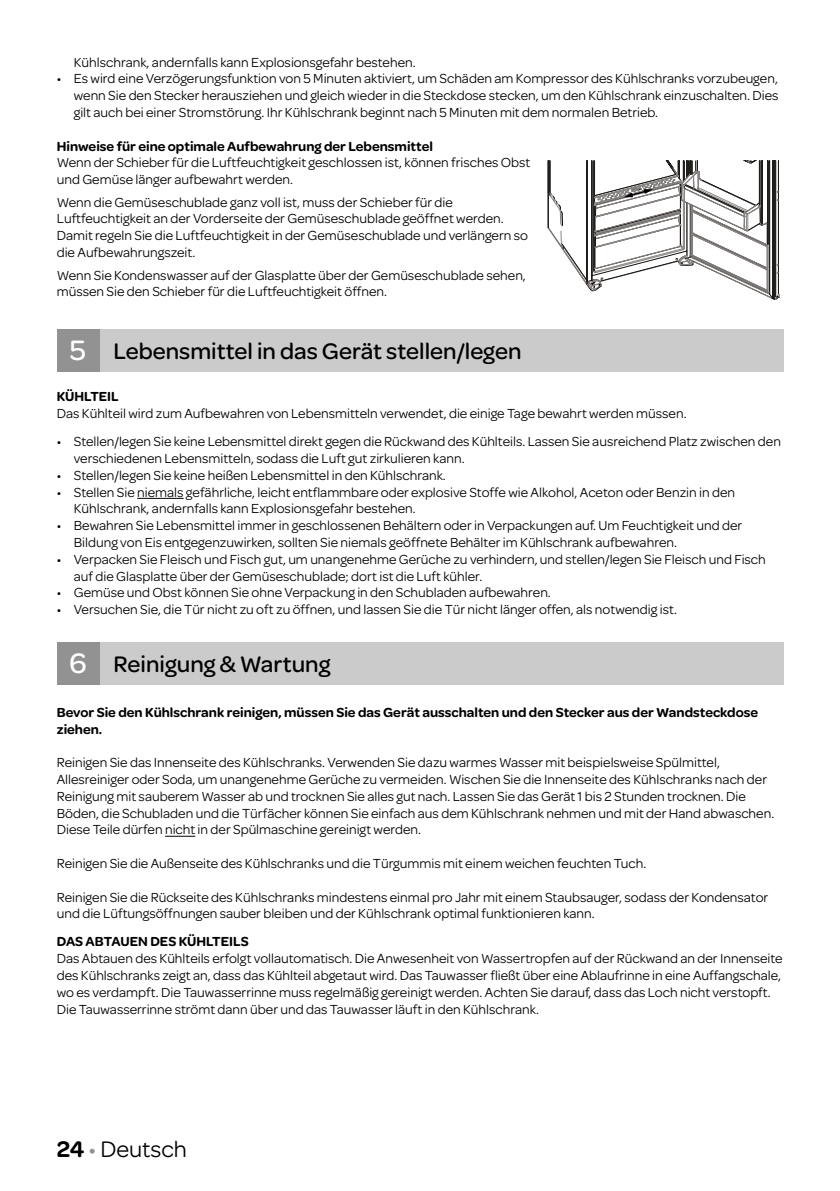
<style>
.page{position:relative;width:840px;height:1191px;background:#fff}
.page>*{position:absolute;margin:0;border:0;box-sizing:border-box;transform-origin:0 0}
.t1{font:500 24px "Omnes";color:#000}
.t2{font:24px "Omnes";color:#000}
.t3{font:14px/16.8px "Omnes";color:#000}
.t4{font:600 14px/16.8px "Omnes";color:#000}
.s1{font-size:30px;color:#fff}
.s2{font-weight:600}
.s3{color:#929292}
</style>
<div class="page">
<svg style="left:547px;top:160px;width:232px;height:140px"></svg>
<div style="left:85px;top:329px;width:697px;height:42px;background:#cbcbcb"></div>
<div style="left:57px;top:329px;width:42px;height:42px;background:#929292"></div>
<hr style="left:137px;top:498px;width:46px;height:1px;background:#000">
<div style="left:85px;top:642px;width:697px;height:43px;background:#cbcbcb"></div>
<div style="left:57px;top:642px;width:42px;height:43px;background:#929292"></div>
<hr style="left:165px;top:836px;width:30px;height:1px;background:#000">
<p class="t3" style="left:74px;top:53px;width:343px">Kühlschrank, andernfalls kann Explosionsgefahr bestehen.</p>
<p class="t3" style="left:74px;top:69px;width:706px;text-align:justify;text-indent:-17px">• Es wird eine Verzögerungsfunktion von 5 Minuten aktiviert, um Schäden am Kompressor des Kühlschranks vorzubeugen, wenn Sie den Stecker herausziehen und gleich wieder in die Steckdose stecken, um den Kühlschrank einzuschalten. Dies gilt auch bei einer Stromstörung. Ihr Kühlschrank beginnt nach 5 Minuten mit dem normalen Betrieb.</p>
<p class="t4" style="left:57px;top:137px;width:377px">Hinweise für eine optimale Aufbewahrung der Lebensmittel</p>
<p class="t3" style="left:57px;top:153px;width:475px">Wenn der Schieber für die Luftfeuchtigkeit geschlossen ist, können frisches Obst und Gemüse länger aufbewahrt werden.</p>
<p class="t3" style="left:57px;top:193px;width:472px">Wenn die Gemüseschublade ganz voll ist, muss der Schieber für die Luftfeuchtigkeit an der Vorderseite der Gemüseschublade geöffnet werden.<br>Damit regeln Sie die Luftfeuchtigkeit in der Gemüseschublade und verlängern so die Aufbewahrungszeit.</p>
<p class="t3" style="left:57px;top:266px;width:470px">Wenn Sie Kondenswasser auf der Glasplatte über der Gemüseschublade sehen, müssen Sie den Schieber für die Luftfeuchtigkeit öffnen.</p>
<h1 class="t1" style="left:70px;top:334px;width:453px"><span class="s1">5</span> Lebensmittel in das Gerät stellen/legen</h1>
<p class="t4" style="left:57px;top:387px;width:63px">KÜHLTEIL</p>
<p class="t3" style="left:57px;top:404px;width:631px">Das Kühlteil wird zum Aufbewahren von Lebensmitteln verwendet, die einige Tage bewahrt werden müssen.</p>
<p class="t3" style="left:74px;top:432px;width:708px;text-indent:-17px">• Stellen/legen Sie keine Lebensmittel direkt gegen die Rückwand des Kühlteils. Lassen Sie ausreichend Platz zwischen den verschiedenen Lebensmitteln, sodass die Luft gut zirkulieren kann.</p>
<p class="t3" style="left:57px;top:466px;width:390px">• Stellen/legen Sie keine heißen Lebensmittel in den Kühlschrank.</p>
<p class="t3" style="left:74px;top:482px;width:662px;text-indent:-17px">• Stellen Sie niemals gefährliche, leicht entflammbare oder explosive Stoffe wie Alkohol, Aceton oder Benzin in den<br>Kühlschrank, andernfalls kann Explosionsgefahr bestehen.</p>
<p class="t3" style="left:74px;top:516px;width:669px;text-indent:-17px">• Bewahren Sie Lebensmittel immer in geschlossenen Behältern oder in Verpackungen auf. Um Feuchtigkeit und der<br>Bildung von Eis entgegenzuwirken, sollten Sie niemals geöffnete Behälter im Kühlschrank aufbewahren.</p>
<p class="t3" style="left:74px;top:550px;width:693px;text-indent:-17px">• Verpacken Sie Fleisch und Fisch gut, um unangenehme Gerüche zu verhindern, und stellen/legen Sie Fleisch und Fisch auf die Glasplatte über der Gemüseschublade; dort ist die Luft kühler.</p>
<p class="t3" style="left:57px;top:583px;width:495px">• Gemüse und Obst können Sie ohne Verpackung in den Schubladen aufbewahren.</p>
<p class="t3" style="left:57px;top:600px;width:621px">• Versuchen Sie, die Tür nicht zu oft zu öffnen, und lassen Sie die Tür nicht länger offen, als notwendig ist.</p>
<h1 class="t1" style="left:69px;top:647px;width:262px"><span class="s1">6</span> Reinigung &amp; Wartung</h1>
<p class="t4" style="left:57px;top:703px;width:702px">Bevor Sie den Kühlschrank reinigen, müssen Sie das Gerät ausschalten und den Stecker aus der Wandsteckdose ziehen.</p>
<p class="t3" style="left:57px;top:753px;width:718px">Reinigen Sie das Innenseite des Kühlschranks. Verwenden Sie dazu warmes Wasser mit beispielsweise Spülmittel, Allesreiniger oder Soda, um unangenehme Gerüche zu vermeiden. Wischen Sie die Innenseite des Kühlschranks nach der Reinigung mit sauberem Wasser ab und trocknen Sie alles gut nach. Lassen Sie das Gerät 1 bis 2 Stunden trocknen. Die Böden, die Schubladen und die Türfächer können Sie einfach aus dem Kühlschrank nehmen und mit der Hand abwaschen.<br>Diese Teile dürfen nicht in der Spülmaschine gereinigt werden.</p>
<p class="t3" style="left:57px;top:854px;width:590px">Reinigen Sie die Außenseite des Kühlschranks und die Türgummis mit einem weichen feuchten Tuch.</p>
<p class="t3" style="left:57px;top:887px;width:712px">Reinigen Sie die Rückseite des Kühlschranks mindestens einmal pro Jahr mit einem Staubsauger, sodass der Kondensator und die Lüftungsöffnungen sauber bleiben und der Kühlschrank optimal funktionieren kann.</p>
<p class="t4" style="left:57px;top:932px;width:193px">DAS ABTAUEN DES KÜHLTEILS</p>
<p class="t3" style="left:57px;top:949px;width:727px">Das Abtauen des Kühlteils erfolgt vollautomatisch. Die Anwesenheit von Wassertropfen auf der Rückwand an der Innenseite des Kühlschranks zeigt an, dass das Kühlteil abgetaut wird. Das Tauwasser fließt über eine Ablaufrinne in eine Auffangschale, wo es verdampft. Die Tauwasserrinne muss regelmäßig gereinigt werden. Achten Sie darauf, dass das Loch nicht verstopft.<br>Die Tauwasserrinne strömt dann über und das Tauwasser läuft in den Kühlschrank.</p>
<h1 class="t2" style="left:57px;top:1132px;width:132px"><span class="s2">24</span> <span class="s3">•</span> Deutsch</h1>
</div>
